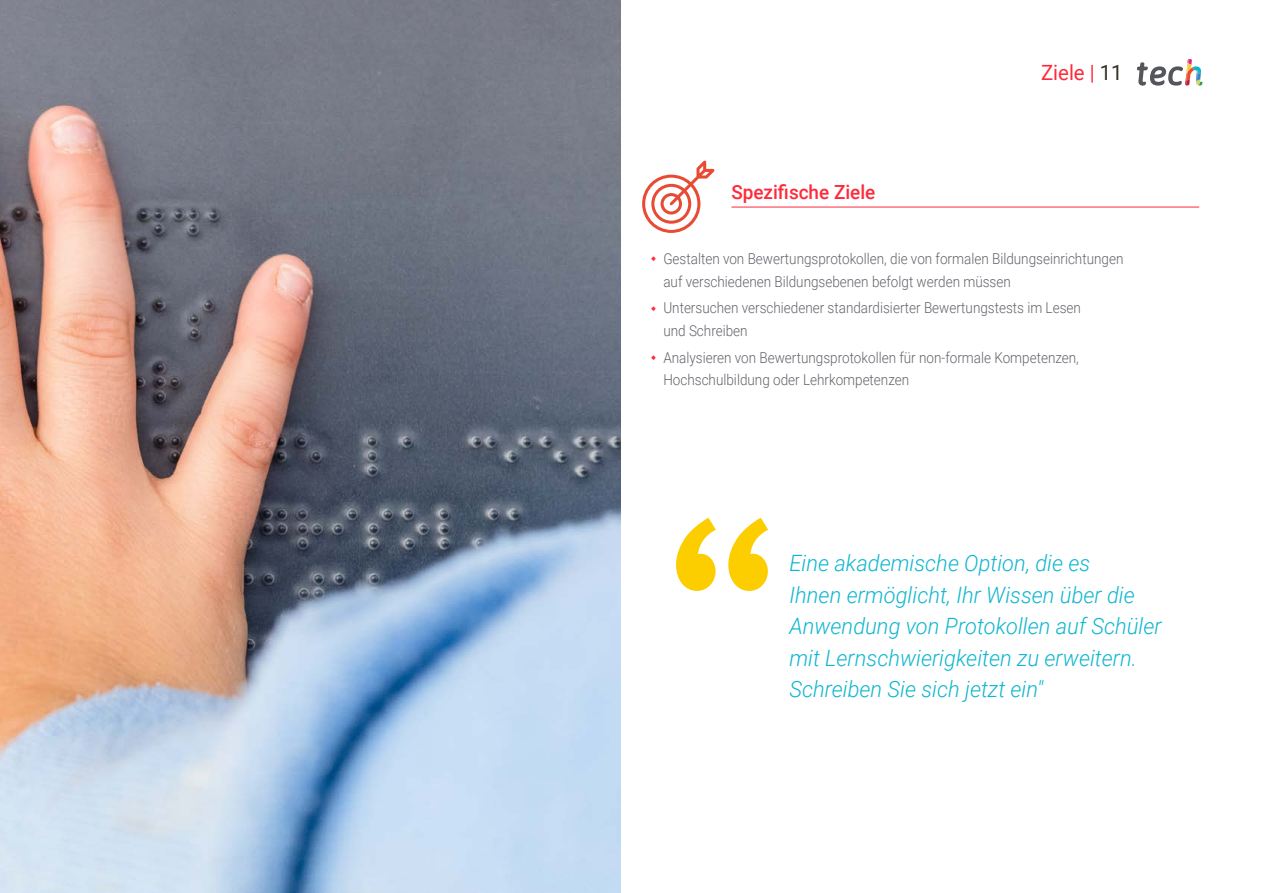
<style>
.page{position:relative;width:1263px;height:893px;background:#fff}
.page>*{position:absolute;margin:0;border:0;box-sizing:border-box;transform-origin:0 0}
.t1{font:italic 300 22.5px/31.5px "Roboto";color:#0fb6cf}
.t2{font:21px "Roboto";color:#ff293a}
.t3{font:500 19.5px "Roboto";color:#ff293a}
.t4{font:300 15px/22.5px "Roboto";color:#61646a;scale:.9 1}
.s1{color:#312e20}
</style>
<div class="page">
<img style="left:0;top:0;width:621px;height:893px">
<hr style="left:731px;top:207px;width:468px;height:1px;background:#ff293a">
<svg style="left:642px;top:161px;width:72px;height:72px"></svg>
<svg style="left:1137px;top:59px;width:65px;height:27px"></svg>
<svg style="left:676px;top:518px;width:92px;height:73px"></svg>
<h3 class="t3" style="left:731px;top:178px;width:145px">Spezifische Ziele</h3>
<h2 class="t2" style="left:1041px;top:57px;width:83px">Ziele | <span class="s1">11</span></h2>
<p class="t4" style="left:663px;top:247px;width:513px">Gestalten von Bewertungsprotokollen, die von formalen Bildungseinrichtungen auf verschiedenen Bildungsebenen befolgt werden müssen</p>
<p class="t4" style="left:663px;top:296px;width:465px">Untersuchen verschiedener standardisierter Bewertungstests im Lesen und Schreiben</p>
<p class="t4" style="left:663px;top:345px;width:463px">Analysieren von Bewertungsprotokollen für non-formale Kompetenzen,<br>Hochschulbildung oder Lehrkompetenzen</p>
<h1 class="t1" style="left:789px;top:547px;width:374px">Eine akademische Option, die es<br>Ihnen ermöglicht, Ihr Wissen über die Anwendung von Protokollen auf Schüler mit Lernschwierigkeiten zu erweitern.<br>Schreiben Sie sich jetzt ein"</h1>
</div>
